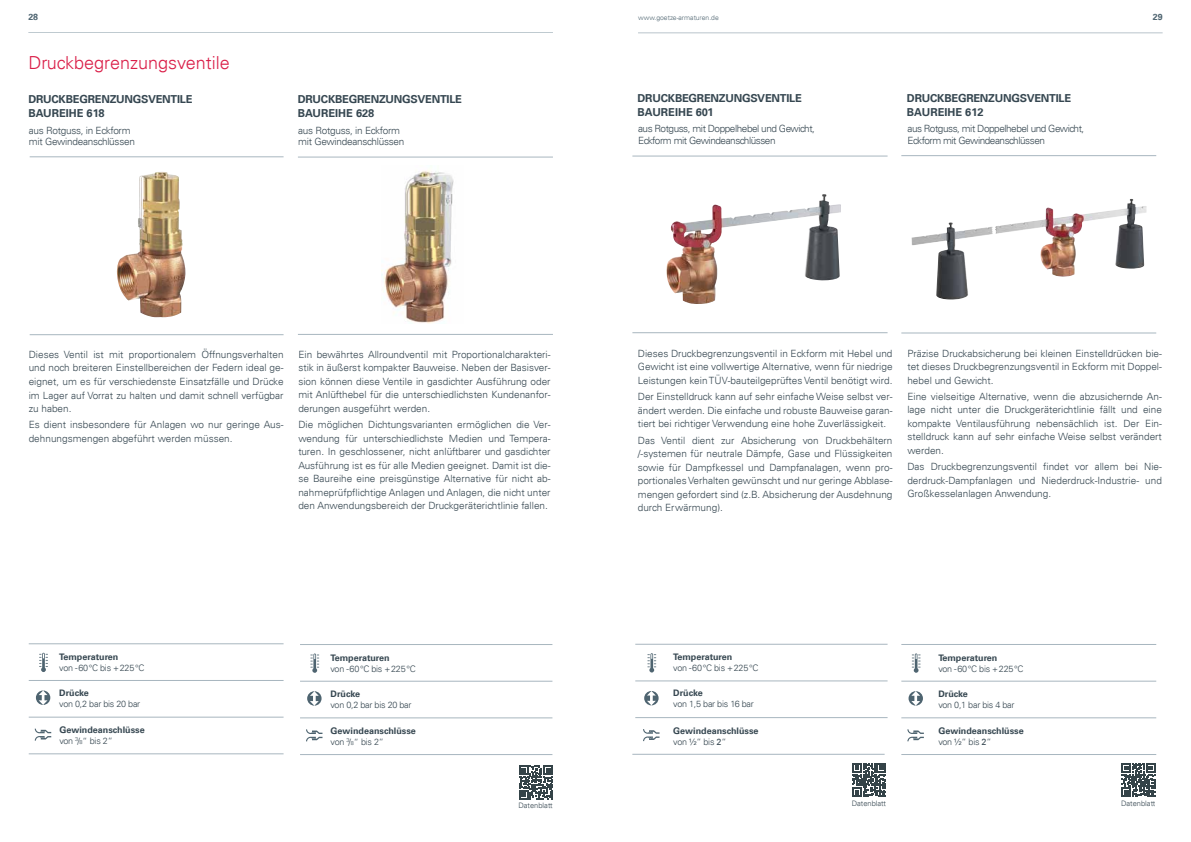
<style>
.page{position:relative;width:1191px;height:842px;background:#fff}
.page>*{position:absolute;margin:0;border:0;box-sizing:border-box;transform-origin:0 0}
.t1{font:300 18px "Univers";color:#da1e48}
.t2{font:700 11px/14px "Univers";letter-spacing:-.02em;color:#364751}
.t3{font:300 10px/13.5px "Univers";color:#364751;text-align:justify}
.t4{font:300 10px/11.5px "Univers";letter-spacing:-.045em;color:#364751}
.t5{font:300 10px/11.5px "Univers";letter-spacing:-.025em;color:#364751}
.t6{font:700 9px/11px "Univers";color:#364751}
.t7{font:300 9px "Univers";letter-spacing:-.025em;color:#364751}
.t8{font:700 8.8px "Univers";color:#4e6470}
.t9{font:300 7.5px "Univers";color:#364751}
.t10{font:300 6.8px "Univers";color:#4e6470}
.s1{font-weight:300}
.s2{font-weight:300;font-size:8.8px}
.s3{font-weight:300;font-size:5.5px}
.s4{font-weight:400}
</style>
<div class="page">
<hr style="left:638px;top:33px;width:524px;height:1px;background:#a8b6bf">
<hr style="left:28px;top:32px;width:525px;height:1px;background:#a8b6bf">
<hr style="left:30px;top:157px;width:253px;height:1px;background:#a8b6bf">
<hr style="left:30px;top:334px;width:253px;height:1px;background:#a8b6bf">
<hr style="left:298px;top:157px;width:255px;height:1px;background:#a8b6bf">
<hr style="left:298px;top:334px;width:255px;height:1px;background:#a8b6bf">
<svg style="left:35px;top:729px;width:16px;height:12px"></svg>
<svg style="left:36px;top:690px;width:14px;height:15px"></svg>
<svg style="left:39px;top:653px;width:9px;height:19px"></svg>
<hr style="left:29px;top:680px;width:254px;height:1px;background:#a8b6bf">
<hr style="left:29px;top:753px;width:254px;height:1px;background:#a8b6bf">
<hr style="left:29px;top:717px;width:254px;height:1px;background:#a8b6bf">
<hr style="left:29px;top:643px;width:254px;height:1px;background:#a8b6bf">
<svg style="left:306px;top:729px;width:16px;height:12px"></svg>
<svg style="left:307px;top:691px;width:14px;height:15px"></svg>
<svg style="left:310px;top:653px;width:9px;height:20px"></svg>
<hr style="left:300px;top:681px;width:252px;height:1px;background:#a8b6bf">
<hr style="left:300px;top:754px;width:252px;height:1px;background:#a8b6bf">
<hr style="left:300px;top:718px;width:252px;height:1px;background:#a8b6bf">
<hr style="left:300px;top:644px;width:252px;height:1px;background:#a8b6bf">
<img style="left:116px;top:172px;width:70px;height:146px">
<img style="left:381px;top:170px;width:73px;height:153px">
<hr style="left:632px;top:156px;width:255px;height:1px;background:#a8b6bf">
<hr style="left:632px;top:332px;width:255px;height:1px;background:#a8b6bf">
<svg style="left:643px;top:729px;width:16px;height:12px"></svg>
<svg style="left:644px;top:691px;width:14px;height:14px"></svg>
<svg style="left:647px;top:653px;width:9px;height:19px"></svg>
<hr style="left:635px;top:681px;width:252px;height:1px;background:#a8b6bf">
<hr style="left:632px;top:754px;width:252px;height:1px;background:#a8b6bf">
<hr style="left:635px;top:717px;width:252px;height:1px;background:#a8b6bf">
<hr style="left:635px;top:644px;width:252px;height:1px;background:#a8b6bf">
<svg style="left:907px;top:729px;width:17px;height:12px"></svg>
<svg style="left:908px;top:691px;width:15px;height:15px"></svg>
<svg style="left:911px;top:653px;width:9px;height:20px"></svg>
<hr style="left:901px;top:681px;width:255px;height:1px;background:#a8b6bf">
<hr style="left:901px;top:754px;width:255px;height:1px;background:#a8b6bf">
<hr style="left:901px;top:717px;width:255px;height:1px;background:#a8b6bf">
<hr style="left:901px;top:644px;width:255px;height:1px;background:#a8b6bf">
<hr style="left:901px;top:155px;width:255px;height:1px;background:#a8b6bf">
<hr style="left:901px;top:333px;width:255px;height:1px;background:#a8b6bf">
<img style="left:666px;top:194px;width:175px;height:110px">
<img style="left:911px;top:199px;width:235px;height:78px">
<svg style="left:519px;top:765px;width:34px;height:34px"></svg>
<svg style="left:852px;top:763px;width:34px;height:34px"></svg>
<svg style="left:1121px;top:763px;width:34px;height:34px"></svg>
<p class="t8" style="left:28px;top:12px;width:11px">28</p>
<p class="t10" style="left:638px;top:13px;width:82px">www.goetze-armaturen.de</p>
<p class="t8" style="left:1152px;top:12px;width:11px">29</p>
<h1 class="t1" style="left:28px;top:52px;width:203px">Druckbegrenzungsventile</h1>
<p class="t2" style="left:28px;top:93px;width:53px">Druckbegrenzungsventile<br>Baureihe</p>
<p class="t2" style="left:87px;top:107px;width:20px">618</p>
<p class="t2" style="left:298px;top:93px;width:53px">Druckbegrenzungsventile<br>Baureihe</p>
<p class="t2" style="left:356px;top:107px;width:20px">628</p>
<p class="t2" style="left:637px;top:91px;width:53px">Druckbegrenzungsventile<br>Baureihe</p>
<p class="t2" style="left:696px;top:105px;width:19px">601</p>
<p class="t2" style="left:907px;top:91px;width:53px">Druckbegrenzungsventile<br>Baureihe</p>
<p class="t2" style="left:965px;top:105px;width:20px">612</p>
<p class="t5" style="left:29px;top:124px;width:108px">aus Rotguss, in Eckform mit Gewindeanschlüssen</p>
<p class="t5" style="left:298px;top:124px;width:108px">aus Rotguss, in Eckform mit Gewindeanschlüssen</p>
<p class="t4" style="left:638px;top:123px;width:178px">aus Rotguss, mit Doppelhebel und Gewicht,<br>Eckform mit Gewindeanschlüssen</p>
<p class="t4" style="left:907px;top:123px;width:178px">aus Rotguss, mit Doppelhebel und Gewicht,<br>Eckform mit Gewindeanschlüssen</p>
<p class="t3" style="left:29px;top:348px;width:256px">Dieses Ventil ist mit proportionalem Öffnungsverhalten und noch breiteren Einstellbereichen der Federn ideal ge&shy;eignet, um es für verschiedenste Einsatzfälle und Drücke im Lager auf Vorrat zu halten und damit schnell verfügbar zu haben.</p>
<p class="t3" style="left:29px;top:418px;width:256px">Es dient insbesondere für Anlagen wo nur geringe Aus&shy;dehnungsmengen abgeführt werden müssen.</p>
<p class="t3" style="left:298px;top:348px;width:254px">Ein bewährtes Allroundventil mit Proportionalcharakteri&shy;stik in äußerst kompakter Bauweise. Neben der Basisver&shy;sion können diese Ventile in gasdichter Ausführung oder mit Anlüfthebel für die unterschiedlichsten Kundenanfor&shy;derungen ausgeführt werden.</p>
<p class="t3" style="left:298px;top:418px;width:254px">Die möglichen Dichtungsvarianten ermöglichen die Ver&shy;wendung für unterschiedlichste Medien und Tempera&shy;turen. In geschlossener, nicht anlüftbarer und gasdichter Ausführung ist es für alle Medien geeignet. Damit ist die&shy;se Baureihe eine preisgünstige Alternative für nicht ab&shy;nahmeprüfpflichtige Anlagen und Anlagen, die nicht unter den Anwendungsbereich der Druckgeräterichtlinie fallen.</p>
<p class="t3" style="left:638px;top:347px;width:256px">Dieses Druckbegrenzungsventil in Eckform mit Hebel und Gewicht ist eine vollwertige Alternative, wenn für niedrige Leistungen kein TÜV-bauteilgeprüftes Ventil benötigt wird.</p>
<p class="t3" style="left:638px;top:390px;width:256px">Der Einstelldruck kann auf sehr einfache Weise selbst ver&shy;ändert werden. Die einfache und robuste Bauweise garan&shy;tiert bei richtiger Verwendung eine hohe Zuverlässigkeit.</p>
<p class="t3" style="left:638px;top:433px;width:256px">Das Ventil dient zur Absicherung von Druckbehältern /-systemen für neutrale Dämpfe, Gase und Flüssigkeiten sowie für Dampfkessel und Dampfanalagen, wenn pro&shy;portionales Verhalten gewünscht und nur geringe Abblase&shy;mengen gefordert sind (z.B. Absicherung der Ausdehnung durch Erwärmung).</p>
<p class="t3" style="left:907px;top:346px;width:256px">Präzise Druckabsicherung bei kleinen Einstelldrücken bie&shy;tet dieses Druckbegrenzungsventil in Eckform mit Doppel&shy;hebel und Gewicht.</p>
<p class="t3" style="left:907px;top:390px;width:256px">Eine vielseitige Alternative, wenn die abzusichernde An&shy;lage nicht unter die Druckgeräterichtlinie fällt und eine kompakte Ventilausführung nebensächlich ist. Der Ein&shy;stelldruck kann auf sehr einfache Weise selbst verändert werden.</p>
<p class="t3" style="left:907px;top:460px;width:256px">Das Druckbegrenzungsventil findet vor allem bei Nie&shy;derdruck-Dampfanlagen und Niederdruck-Industrie- und Großkesselanlagen Anwendung.</p>
<p class="t6" style="left:59px;top:651px;width:61px">Temperaturen</p>
<p class="t7" style="left:59px;top:662px;width:87px">von -60°C bis +225°C</p>
<p class="t6" style="left:330px;top:652px;width:61px">Temperaturen</p>
<p class="t7" style="left:330px;top:663px;width:87px">von -60°C bis +225°C</p>
<p class="t6" style="left:673px;top:652px;width:61px">Temperaturen</p>
<p class="t7" style="left:673px;top:663px;width:87px">von -60°C bis +225°C</p>
<p class="t6" style="left:938px;top:652px;width:61px">Temperaturen</p>
<p class="t7" style="left:938px;top:663px;width:87px">von -60°C bis +225°C</p>
<p class="t6" style="left:59px;top:687px;width:31px">Drücke</p>
<p class="t7" style="left:59px;top:698px;width:82px">von 0,2 bar bis 20 bar</p>
<p class="t6" style="left:330px;top:688px;width:31px">Drücke</p>
<p class="t7" style="left:330px;top:699px;width:82px">von 0,2 bar bis 20 bar</p>
<p class="t6" style="left:673px;top:688px;width:31px">Drücke</p>
<p class="t7" style="left:673px;top:699px;width:82px">von 1,5 bar bis 16 bar</p>
<p class="t6" style="left:938px;top:688px;width:31px">Drücke</p>
<p class="t7" style="left:938px;top:699px;width:78px">von 0,1 bar bis 4 bar</p>
<p class="t6" style="left:59px;top:725px;width:87px">Gewindeanschlüsse <span class="s1">von</span> <sup>3</sup><span class="s2">/</span><span class="s3">8</span><span class="s2">“</span> <span class="s1">bis 2“</span></p>
<p class="t6" style="left:330px;top:726px;width:87px">Gewindeanschlüsse <span class="s1">von</span> <sup>3</sup><span class="s2">/</span><span class="s3">8</span><span class="s2">“</span> <span class="s1">bis 2“</span></p>
<p class="t6" style="left:673px;top:725px;width:87px">Gewindeanschlüsse <span class="s1">von</span> <span class="s4">½</span><span class="s1">“ bis</span> <span class="s4">2</span><span class="s1">“</span></p>
<p class="t6" style="left:938px;top:725px;width:87px">Gewindeanschlüsse <span class="s1">von</span> <span class="s4">½</span><span class="s1">“ bis</span> <span class="s4">2</span><span class="s1">“</span></p>
<p class="t9" style="left:518px;top:801px;width:36px">Datenblatt</p>
<p class="t9" style="left:851px;top:799px;width:36px">Datenblatt</p>
<p class="t9" style="left:1121px;top:799px;width:36px">Datenblatt</p>
</div>
